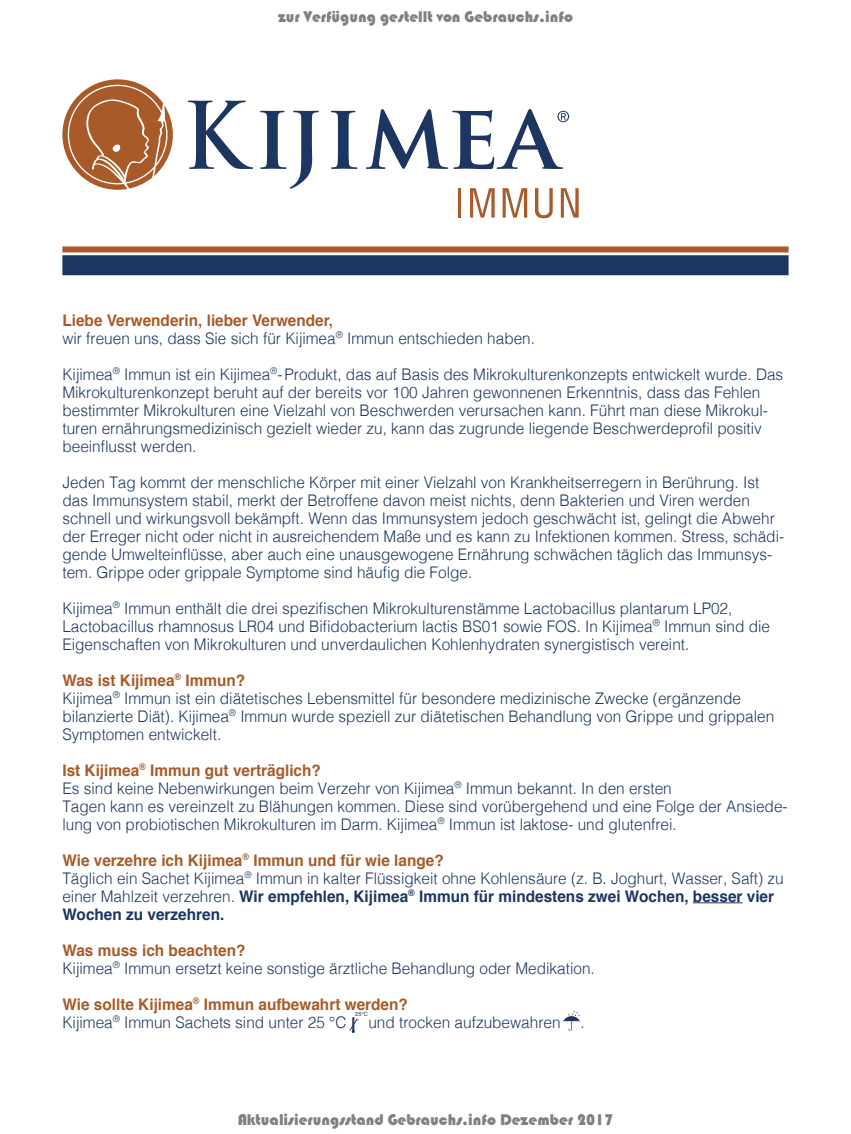
<style>
.page{position:relative;width:851px;height:1134px;background:#fff}
.page>*{position:absolute;margin:0;border:0;box-sizing:border-box;transform-origin:0 0}
.t1{font:300 16px/18px "Helvetica";color:#1d3661;scale:.96 1}
.t2{font:16px "Bauhaus 93";color:rgb(0 0 0/.5)}
.t3{font:700 16px/18px "Helvetica";color:#a85b28;scale:.96 1}
.t4{font:5.6px "Helvetica";color:#1d3661}
.s1{font-weight:700;color:#a85b28}
.s2{font-weight:700}
.s3{font-weight:300;color:#1d3661}
</style>
<div class="page">
<hr style="left:692px;top:902px;width:50px;height:1px;background:#1d3661">
<svg style="left:349px;top:1017px;width:9px;height:16px"></svg>
<img style="left:563px;top:1010px;width:17px;height:20px">
<div style="left:62px;top:246px;width:726px;height:6px;background:#a85b28"></div>
<div style="left:62px;top:255px;width:726px;height:20px;background:#1d3661"></div>
<svg style="left:188px;top:101px;width:65px;height:68px"></svg>
<svg style="left:260px;top:111px;width:59px;height:78px"></svg>
<svg style="left:331px;top:111px;width:26px;height:58px"></svg>
<svg style="left:366px;top:109px;width:203px;height:60px"></svg>
<svg style="left:62px;top:79px;width:111px;height:111px"></svg>
<hr style="left:458px;top:188px;width:3px;height:30px;background:#a85b28">
<svg style="left:560px;top:188px;width:18px;height:30px"></svg>
<svg style="left:470px;top:188px;width:24px;height:30px"></svg>
<svg style="left:502px;top:188px;width:25px;height:30px"></svg>
<svg style="left:535px;top:188px;width:17px;height:30px"></svg>
<p class="t2" style="left:278px;top:7px;width:296px">zur Verfügung gestellt von Gebrauchs.info</p>
<p class="t1" style="left:62px;top:310px;width:494px"><span class="s1">Liebe Verwenderin, lieber Verwender,<br></span>wir freuen uns, dass Sie sich für Kijimea<sup>®</sup> Immun entschieden haben.</p>
<p class="t1" style="left:62px;top:364px;width:752px">Kijimea<sup>®</sup> Immun ist ein Kijimea<sup>®</sup>-Produkt, das auf Basis des Mikrokulturenkonzepts entwickelt wurde. Das Mikrokulturenkonzept beruht auf der bereits vor 100 Jahren gewonnenen Erkenntnis, dass das Fehlen bestimmter Mikrokulturen eine Vielzahl von Beschwerden verursachen kann. Führt man diese Mikrokul&shy;turen ernährungsmedizinisch gezielt wieder zu, kann das zugrunde liegende Beschwerdeprofil positiv beeinflusst werden.</p>
<p class="t1" style="left:62px;top:472px;width:753px">Jeden Tag kommt der menschliche Körper mit einer Vielzahl von Krankheitserregern in Berührung. Ist das Immunsystem stabil, merkt der Betroffene davon meist nichts, denn Bakterien und Viren werden schnell und wirkungsvoll bekämpft. Wenn das Immunsystem jedoch geschwächt ist, gelingt die Abwehr der Erreger nicht oder nicht in ausreichendem Maße und es kann zu Infektionen kommen. Stress, schädi&shy;gende Umwelteinflüsse, aber auch eine unausgewogene Ernährung schwächen täglich das Immunsys&shy;tem. Grippe oder grippale Symptome sind häufig die Folge.</p>
<p class="t1" style="left:62px;top:598px;width:738px">Kijimea<sup>®</sup> Immun enthält die drei spezifischen Mikrokulturenstämme Lactobacillus plantarum LP02,<br>Lactobacillus rhamnosus LR04 und Bifidobacterium lactis BS01 sowie FOS. In Kijimea<sup>®</sup> Immun sind die<br>Eigenschaften von Mikrokulturen und unverdaulichen Kohlenhydraten synergistisch vereint.</p>
<p class="t1" style="left:62px;top:670px;width:742px"><span class="s1">Was ist Kijimea</span><sup>®</sup> <span class="s1">Immun?<br></span>Kijimea<sup>®</sup> Immun ist ein diätetisches Lebensmittel für besondere medizinische Zwecke (ergänzende bilanzierte Diät). Kijimea<sup>®</sup> Immun wurde speziell zur diätetischen Behandlung von Grippe und grippalen Symptomen entwickelt.</p>
<p class="t1" style="left:62px;top:760px;width:756px"><span class="s1">Ist Kijimea</span><sup>®</sup> <span class="s1">Immun gut verträglich?<br></span>Es sind keine Nebenwirkungen beim Verzehr von Kijimea<sup>®</sup> Immun bekannt. In den ersten<br>Tagen kann es vereinzelt zu Blähungen kommen. Diese sind vorübergehend und eine Folge der Ansiede&shy;lung von probiotischen Mikrokulturen im Darm. Kijimea<sup>®</sup> Immun ist laktose- und glutenfrei.</p>
<p class="t1" style="left:62px;top:850px;width:752px"><span class="s1">Wie verzehre ich Kijimea</span><sup>®</sup> <span class="s1">Immun und für wie lange?<br></span>Täglich ein Sachet Kijimea<sup>®</sup> Immun in kalter Flüssigkeit ohne Kohlensäure (z. B. Joghurt, Wasser, Saft) zu einer Mahlzeit verzehren. <span class="s2">Wir empfehlen, Kijimea</span><sup>®</sup> <span class="s2">Immun für mindestens zwei Wochen, besser vier Wochen zu verzehren.</span></p>
<p class="t1" style="left:62px;top:940px;width:556px"><span class="s1">Was muss ich beachten?<br></span>Kijimea<sup>®</sup> Immun ersetzt keine sonstige ärztliche Behandlung oder Medikation.</p>
<p class="t3" style="left:62px;top:995px;width:361px">Wie sollte Kijimea<sup>®</sup> Immun aufbewahrt werden?<br><span class="s3">Kijimea</span><sup>®</sup> <span class="s3">Immun Sachets sind unter 25 °C</span></p>
<p class="t4" style="left:355px;top:1009px;width:14px">25°C</p>
<p class="t1" style="left:368px;top:1012px;width:202px">und trocken aufzubewahren</p>
<p class="t1" style="left:580px;top:1012px;width:6px">.</p>
<p class="t2" style="left:237px;top:1110px;width:377px">Aktualisierungsstand Gebrauchs.info Dezember 2017</p>
</div>
